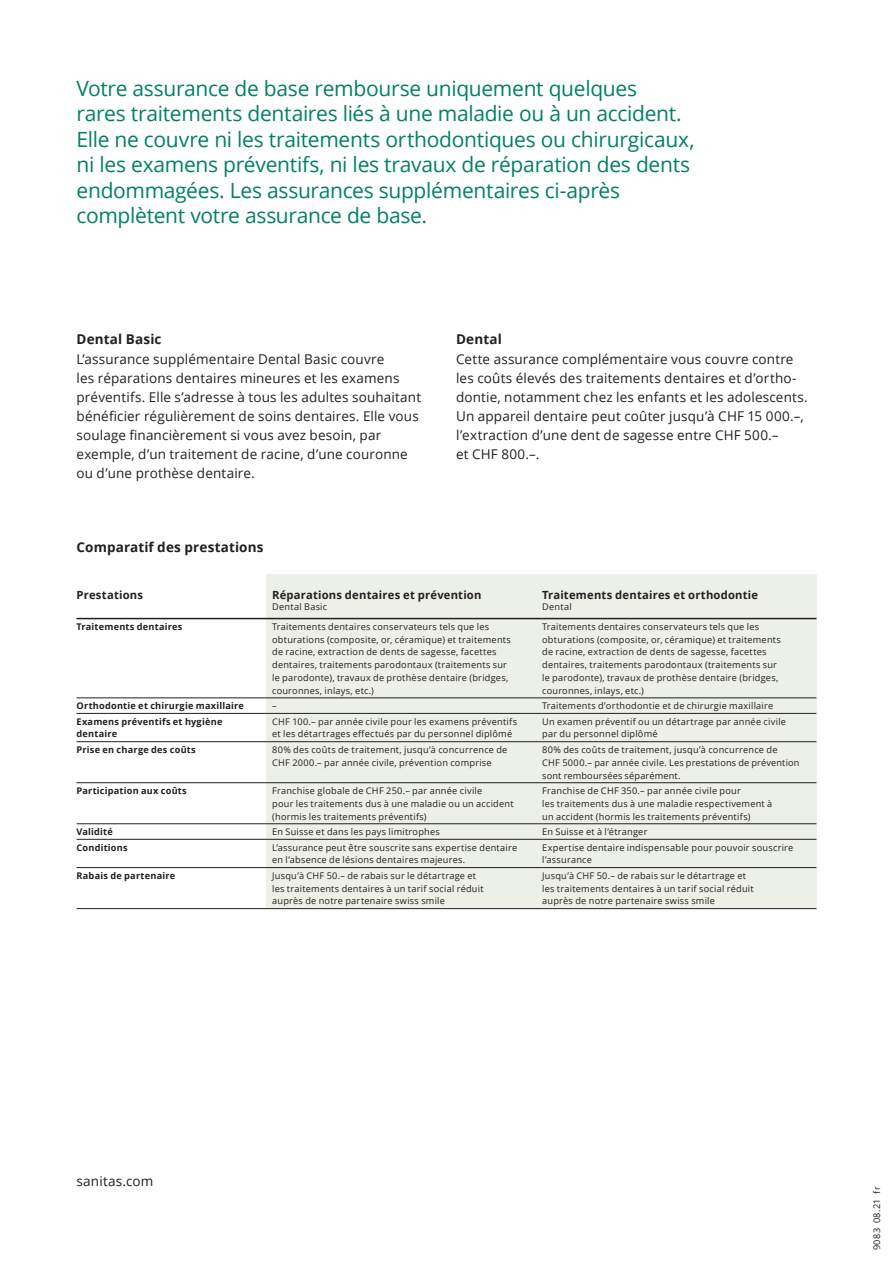
<style>
.page{position:relative;width:893px;height:1263px;background:#fff}
.page>*{position:absolute;margin:0;border:0;box-sizing:border-box;transform-origin:0 0}
.t1{font:21px/25.5px "Open Sans";letter-spacing:-.015em;color:#008164}
.t2{font:13.5px/19.2px "Open Sans";letter-spacing:.01em;color:#231f20}
.t3{font:700 13.5px "Open Sans";letter-spacing:.01em;color:#231f20}
.t4{font:700 11.25px "Open Sans";letter-spacing:.015em;color:#231f20}
.t5{font:9.15px/12.8px "Open Sans";letter-spacing:.025em;color:#231f20}
.t6{font:700 9.15px/12.8px "Open Sans";letter-spacing:.025em;color:#231f20}
</style>
<div class="page">
<div style="left:266px;top:574px;width:550px;height:335px;background:#edf0e7"></div>
<hr style="left:77px;top:697px;width:191px;height:1px;background:#231f20">
<hr style="left:268px;top:697px;width:274px;height:1px;background:#231f20">
<hr style="left:542px;top:697px;width:274px;height:1px;background:#231f20">
<hr style="left:77px;top:713px;width:191px;height:1px;background:#231f20">
<hr style="left:268px;top:713px;width:274px;height:1px;background:#231f20">
<hr style="left:542px;top:713px;width:274px;height:1px;background:#231f20">
<hr style="left:77px;top:741px;width:191px;height:1px;background:#231f20">
<hr style="left:268px;top:741px;width:274px;height:1px;background:#231f20">
<hr style="left:542px;top:741px;width:274px;height:1px;background:#231f20">
<hr style="left:77px;top:839px;width:191px;height:1px;background:#231f20">
<hr style="left:268px;top:839px;width:274px;height:1px;background:#231f20">
<hr style="left:542px;top:839px;width:274px;height:1px;background:#231f20">
<hr style="left:77px;top:867px;width:191px;height:1px;background:#231f20">
<hr style="left:268px;top:867px;width:274px;height:1px;background:#231f20">
<hr style="left:542px;top:867px;width:274px;height:1px;background:#231f20">
<hr style="left:77px;top:823px;width:191px;height:1px;background:#231f20">
<hr style="left:268px;top:823px;width:274px;height:1px;background:#231f20">
<hr style="left:542px;top:823px;width:274px;height:1px;background:#231f20">
<hr style="left:77px;top:908px;width:191px;height:1px;background:#231f20">
<hr style="left:268px;top:908px;width:274px;height:1px;background:#231f20">
<hr style="left:542px;top:908px;width:274px;height:1px;background:#231f20">
<hr style="left:77px;top:782px;width:191px;height:1px;background:#231f20">
<hr style="left:268px;top:782px;width:274px;height:1px;background:#231f20">
<hr style="left:542px;top:782px;width:274px;height:1px;background:#231f20">
<hr style="left:77px;top:618px;width:191px;height:1px;background:#231f20">
<hr style="left:268px;top:618px;width:274px;height:1px;background:#231f20">
<hr style="left:542px;top:618px;width:274px;height:1px;background:#231f20">
<p class="t1" style="left:77px;top:75px;width:619px">Votre assurance de base rembourse uniquement quelques<br>rares traitements dentaires liés à une maladie ou à un accident.<br>Elle ne couvre ni les traitements orthodontiques ou chirurgicaux, ni les examens préventifs, ni les travaux de réparation des dents endommagées. Les assurances supplémentaires ci-après complètent votre assurance de base.</p>
<h2 class="t3" style="left:77px;top:330px;width:87px">Dental Basic</h2>
<p class="t2" style="left:77px;top:349px;width:346px">L’assurance supplémentaire Dental Basic couvre<br>les réparations dentaires mineures et les examens préventifs. Elle s’adresse à tous les adultes souhaitant bénéficier régulièrement de soins dentaires. Elle vous soulage financièrement si vous avez besoin, par exemple, d’un traitement de racine, d’une couronne ou d’une prothèse dentaire.</p>
<h2 class="t3" style="left:456px;top:330px;width:47px">Dental</h2>
<p class="t2" style="left:456px;top:349px;width:353px">Cette assurance complémentaire vous couvre contre les coûts élevés des traitements dentaires et d’ortho&shy;dontie, notamment chez les enfants et les adolescents.<br>Un appareil dentaire peut coûter jusqu’à CHF 15 000.–, l’extraction d’une dent de sagesse entre CHF 500.–<br>et CHF 800.–.</p>
<h2 class="t3" style="left:77px;top:537px;width:188px">Comparatif des prestations</h2>
<p class="t4" style="left:77px;top:587px;width:68px">Prestations</p>
<p class="t4" style="left:272px;top:587px;width:211px">Réparations dentaires et prévention</p>
<p class="t4" style="left:542px;top:587px;width:217px">Traitements dentaires et orthodontie</p>
<p class="t5" style="left:272px;top:600px;width:57px">Dental Basic</p>
<p class="t5" style="left:542px;top:600px;width:31px">Dental</p>
<p class="t6" style="left:77px;top:620px;width:107px">Traitements dentaires</p>
<p class="t5" style="left:272px;top:620px;width:240px">Traitements dentaires conservateurs tels que les obturations (composite, or, céramique) et traitements de racine, extraction de dents de sagesse, facettes dentaires, traitements parodontaux (traitements sur le parodonte), travaux de prothèse dentaire (bridges, couronnes, inlays, etc.)</p>
<p class="t5" style="left:542px;top:620px;width:240px">Traitements dentaires conservateurs tels que les obturations (composite, or, céramique) et traitements de racine, extraction de dents de sagesse, facettes dentaires, traitements parodontaux (traitements sur le parodonte), travaux de prothèse dentaire (bridges, couronnes, inlays, etc.)</p>
<p class="t6" style="left:77px;top:699px;width:169px">Orthodontie et chirurgie maxillaire</p>
<p class="t5" style="left:272px;top:699px;width:6px">–</p>
<p class="t5" style="left:542px;top:699px;width:232px">Traitements d’orthodontie et de chirurgie maxillaire</p>
<p class="t6" style="left:77px;top:715px;width:147px">Examens préventifs et hygiène dentaire</p>
<p class="t5" style="left:272px;top:715px;width:246px">CHF 100.– par année civile pour les examens préventifs et les détartrages effectués par du personnel diplômé</p>
<p class="t5" style="left:542px;top:715px;width:245px">Un examen préventif ou un détartrage par année civile par du personnel diplômé</p>
<p class="t6" style="left:77px;top:743px;width:121px">Prise en charge des coûts</p>
<p class="t5" style="left:272px;top:743px;width:237px">80% des coûts de traitement, jusqu’à concurrence de<br>CHF 2000.– par année civile, prévention comprise</p>
<p class="t5" style="left:542px;top:743px;width:259px">80% des coûts de traitement, jusqu’à concurrence de<br>CHF 5000.– par année civile. Les prestations de prévention sont remboursées séparément.</p>
<p class="t6" style="left:77px;top:784px;width:112px">Participation aux coûts</p>
<p class="t5" style="left:272px;top:784px;width:243px">Franchise globale de CHF 250.– par année civile<br>pour les traitements dus à une maladie ou un accident (hormis les traitements préventifs)</p>
<p class="t5" style="left:542px;top:784px;width:232px">Franchise de CHF 350.– par année civile pour<br>les traitements dus à une maladie respectivement à un accident (hormis les traitements préventifs)</p>
<p class="t6" style="left:77px;top:825px;width:38px">Validité</p>
<p class="t5" style="left:272px;top:825px;width:169px">En Suisse et dans les pays limitrophes</p>
<p class="t5" style="left:542px;top:825px;width:107px">En Suisse et à l’étranger</p>
<p class="t6" style="left:77px;top:841px;width:53px">Conditions</p>
<p class="t5" style="left:272px;top:841px;width:247px">L’assurance peut être souscrite sans expertise dentaire en l’absence de lésions dentaires majeures.</p>
<p class="t5" style="left:542px;top:841px;width:253px">Expertise dentaire indispensable pour pouvoir souscrire l’assurance</p>
<p class="t6" style="left:77px;top:869px;width:100px">Rabais de partenaire</p>
<p class="t5" style="left:272px;top:869px;width:213px">Jusqu’à CHF 50.– de rabais sur le détartrage et les traitements dentaires à un tarif social réduit auprès de notre partenaire swiss smile</p>
<p class="t5" style="left:542px;top:869px;width:213px">Jusqu’à CHF 50.– de rabais sur le détartrage et les traitements dentaires à un tarif social réduit auprès de notre partenaire swiss smile</p>
<h2 class="t2" style="left:77px;top:1171px;width:78px">sanitas.com</h2>
<p class="t5" style="left:870px;top:1250px;width:65px;rotate:-90deg">9083 08.21 fr</p>
</div>
